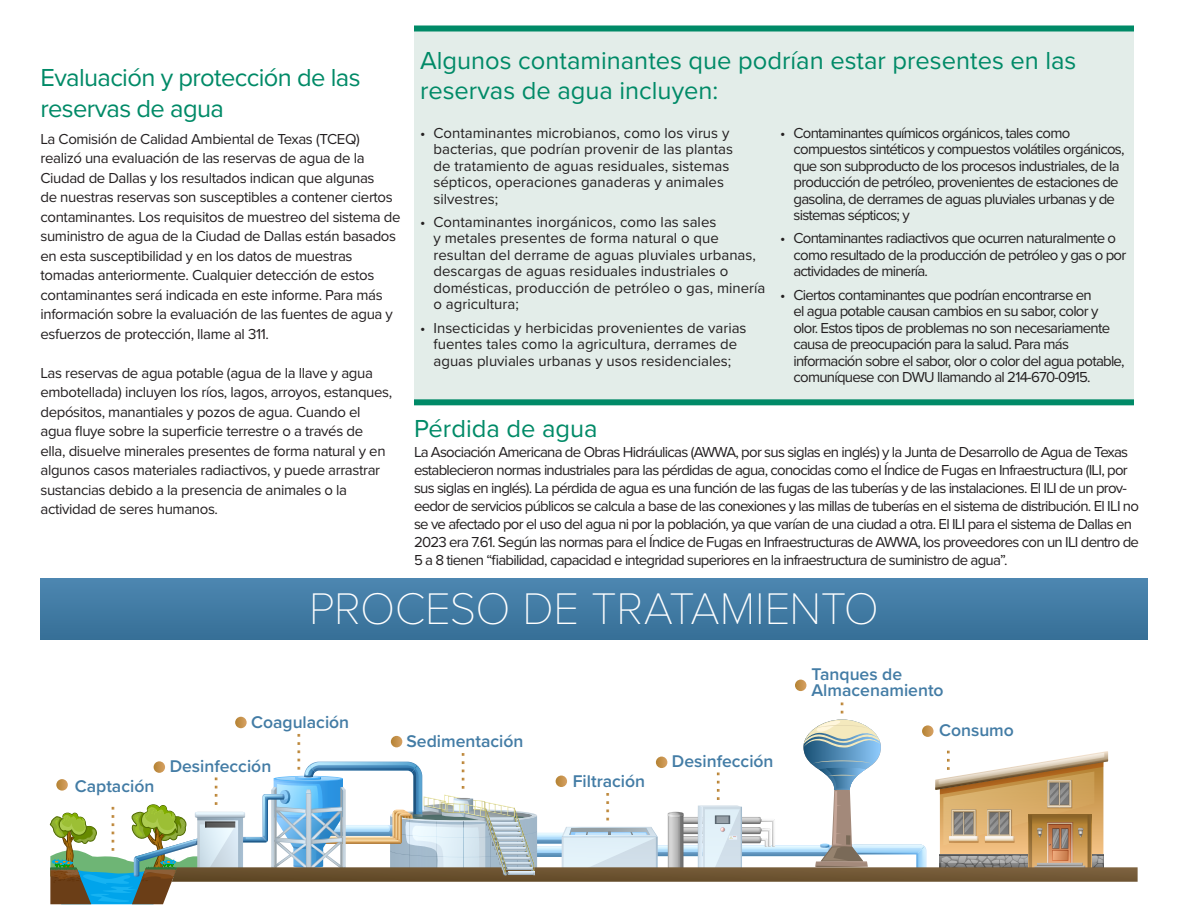
<style>
.page{position:relative;width:1188px;height:918px;background:#fff}
.page>*{position:absolute;margin:0;border:0;box-sizing:border-box;transform-origin:0 0}
.t1{font:100 45.9px "Proxima Nova T";letter-spacing:-.01em;color:#fff}
.t2{font:25.5px/30.6px "Proxima Nova";color:#008a67}
.t3{font:25.5px/30.6px "Proxima Nova";letter-spacing:-.025em;color:#008a67}
.t4{font:600 17.55px/15px "Proxima Nova";color:#437ca5}
.t5{font:15px/16.5px "Proxima Nova";letter-spacing:-.05em;color:#231f20}
.t6{font:15px/19.5px "Proxima Nova";letter-spacing:-.025em;color:#231f20}
.t7{font:15px/16.5px "Proxima Nova";color:#231f20}
</style>
<div class="page">
<div style="left:40px;top:578px;width:1108px;height:61px;background:#427ba4"></div>
<svg style="left:795px;top:680px;width:11px;height:11px"></svg>
<svg style="left:49px;top:703px;width:1089px;height:201px"></svg>
<div style="left:414px;top:32px;width:720px;height:367px;background:#e3ede9"></div>
<div style="left:414px;top:26px;width:360px;height:6px;background:#008a67"></div>
<div style="left:774px;top:26px;width:360px;height:6px;background:#008a67"></div>
<div style="left:414px;top:399px;width:360px;height:6px;background:#008a67"></div>
<div style="left:774px;top:399px;width:360px;height:6px;background:#008a67"></div>
<p class="t2" style="left:420px;top:44px;width:658px">Algunos contaminantes que podrían estar presentes en las reservas de agua incluyen:</p>
<p class="t7" style="left:434px;top:124px;width:301px;text-indent:-14px">• Contaminantes microbianos, como los virus y bacterias, que podrían provenir de las plantas de tratamiento de aguas residuales, sistemas sépticos, operaciones ganaderas y animales silvestres;</p>
<p class="t7" style="left:434px;top:213px;width:334px;text-indent:-14px">• Contaminantes inorgánicos, como las sales<br>y metales presentes de forma natural o que resultan del derrame de aguas pluviales urbanas, descargas de aguas residuales industriales o domésticas, producción de petróleo o gas, minería o agricultura;</p>
<p class="t7" style="left:420px;top:319px;width:328px;text-align:center">• Insecticidas y herbicidas provenientes de varias fuentes tales como la agricultura, derrames de aguas pluviales urbanas y usos residenciales;</p>
<p class="t3" style="left:40px;top:61px;width:322px">Evaluación y protección de las reservas de agua</p>
<p class="t6" style="left:40px;top:128px;width:361px">La Comisión de Calidad Ambiental de Texas (TCEQ) realizó una evaluación de las reservas de agua de la Ciudad de Dallas y los resultados indican que algunas<br>de nuestras reservas son susceptibles a contener ciertos contaminantes. Los requisitos de muestreo del sistema de suministro de agua de la Ciudad de Dallas están basados en esta susceptibilidad y en los datos de muestras tomadas anteriormente. Cualquier detección de estos contaminantes será indicada en este informe. Para más información sobre la evaluación de las fuentes de agua y esfuerzos de protección, llame al 311.</p>
<p class="t6" style="left:40px;top:362px;width:353px">Las reservas de agua potable (agua de la llave y agua embotellada) incluyen los ríos, lagos, arroyos, estanques, depósitos, manantiales y pozos de agua. Cuando el agua fluye sobre la superficie terrestre o a través de<br>ella, disuelve minerales presentes de forma natural y en algunos casos materiales radiactivos, y puede arrastrar sustancias debido a la presencia de animales o la actividad de seres humanos.</p>
<p class="t5" style="left:794px;top:124px;width:333px;text-indent:-14px">• Contaminantes químicos orgánicos, tales como compuestos sintéticos y compuestos volátiles orgánicos, que son subproducto de los procesos industriales, de la producción de petróleo, provenientes de estaciones de gasolina, de derrames de aguas pluviales urbanas y de sistemas sépticos; y</p>
<p class="t5" style="left:794px;top:229px;width:334px;text-indent:-14px">• Contaminantes radiactivos que ocurren naturalmente o como resultado de la producción de petróleo y gas o por actividades de minería.</p>
<p class="t5" style="left:794px;top:286px;width:333px;text-indent:-14px">• Ciertos contaminantes que podrían encontrarse en<br>el agua potable causan cambios en su sabor, color y olor. Estos tipos de problemas no son necesariamente causa de preocupación para la salud. Para más información sobre el sabor, olor o color del agua potable, comuníquese con DWU llamando al 214-670-0915.</p>
<p class="t2" style="left:414px;top:412px;width:185px">Pérdida de agua</p>
<p class="t5" style="left:414px;top:442px;width:727px;line-height:18px">La Asociación Americana de Obras Hidráulicas (AWWA, por sus siglas en inglés) y la Junta de Desarrollo de Agua de Texas establecieron normas industriales para las pérdidas de agua, conocidas como el Índice de Fugas en Infraestructura (ILI, por sus siglas en inglés). La pérdida de agua es una función de las fugas de las tuberías y de las instalaciones. El ILI de un prov&shy;eedor de servicios públicos se calcula a base de las conexiones y las millas de tuberías en el sistema de distribución. El ILI no se ve afectado por el uso del agua ni por la población, ya que varían de una ciudad a otra. El ILI para el sistema de Dallas en 2023 era 7.61. Según las normas para el Índice de Fugas en Infraestructuras de AWWA, los proveedores con un ILI dentro de 5 a 8 tienen “fiabilidad, capacidad e integridad superiores en la infraestructura de suministro de agua”.</p>
<p class="t1" style="left:309px;top:575px;width:571px">PROCESO DE TRATAMIENTO</p>
<p class="t4" style="left:75px;top:778px;width:81px">Captación</p>
<p class="t4" style="left:251px;top:714px;width:100px">Coagulación</p>
<p class="t4" style="left:407px;top:733px;width:119px">Sedimentación</p>
<p class="t4" style="left:170px;top:759px;width:103px">Desinfección</p>
<p class="t4" style="left:672px;top:753px;width:103px">Desinfección</p>
<p class="t4" style="left:573px;top:773px;width:74px">Filtración</p>
<p class="t4" style="left:811px;top:667px;width:134px">Tanques de<br>Almacenamiento</p>
<p class="t4" style="left:939px;top:722px;width:76px">Consumo</p>
</div>
